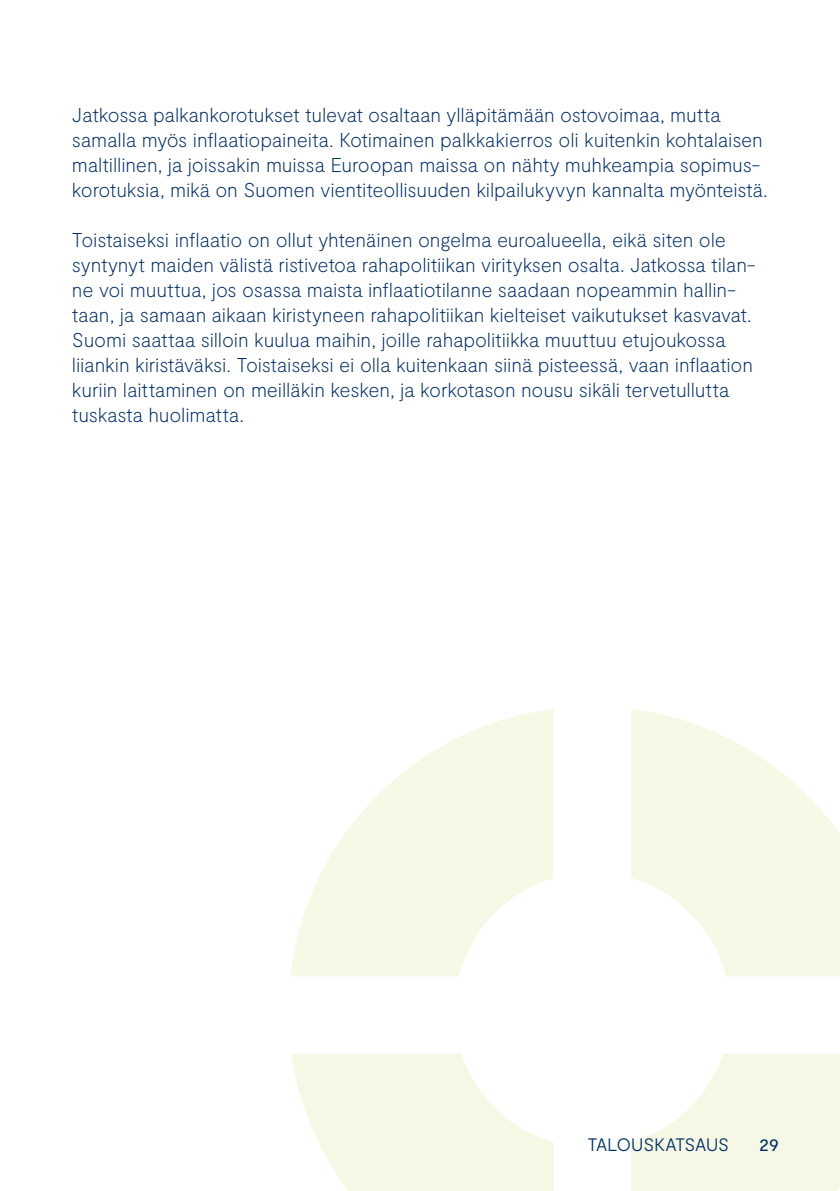
<style>
.page{position:relative;width:840px;height:1191px;background:#fff}
.page>*{position:absolute;margin:0;border:0;box-sizing:border-box;transform-origin:0 0}
.t1{font:100 20px/25px "Moderat";letter-spacing:-.01em;color:#002d65}
.t2{font:300 18px "Moderat";letter-spacing:-.025em;color:#002d65}
.t3{font:18px "Moderat";color:#002d65}
</style>
<div class="page">
<svg style="left:291px;top:1054px;width:262px;height:137px"></svg>
<svg style="left:631px;top:1054px;width:208px;height:137px"></svg>
<svg style="left:290px;top:709px;width:263px;height:267px;fill:#f5f9e5"></svg>
<svg style="left:631px;top:709px;width:208px;height:267px;fill:#f5f9e5"></svg>
<p class="t1" style="left:72px;top:103px;width:697px">Jatkossa palkankorotukset tulevat osaltaan ylläpitämään ostovoimaa, mutta samalla myös inflaatiopaineita. Kotimainen palkkakierros oli kuitenkin kohtalaisen maltillinen, ja joissakin muissa Euroopan maissa on nähty muhkeampia sopimus&shy;korotuksia, mikä on Suomen vientiteollisuuden kilpailukyvyn kannalta myönteistä.</p>
<p class="t1" style="left:72px;top:228px;width:685px">Toistaiseksi inflaatio on ollut yhtenäinen ongelma euroalueella, eikä siten ole syntynyt maiden välistä ristivetoa rahapolitiikan virityksen osalta. Jatkossa tilan&shy;ne voi muuttua, jos osassa maista inflaatiotilanne saadaan nopeammin hallin&shy;taan, ja samaan aikaan kiristyneen rahapolitiikan kielteiset vaikutukset kasvavat.<br>Suomi saattaa silloin kuulua maihin, joille rahapolitiikka muuttuu etujoukossa liiankin kiristäväksi. Toistaiseksi ei olla kuitenkaan siinä pisteessä, vaan inflaation kuriin laittaminen on meilläkin kesken, ja korkotason nousu sikäli tervetullutta tuskasta huolimatta.</p>
<p class="t2" style="left:587px;top:1134px;width:143px">TALOUSKATSAUS</p>
<p class="t3" style="left:758px;top:1134px;width:21px">29</p>
</div>
